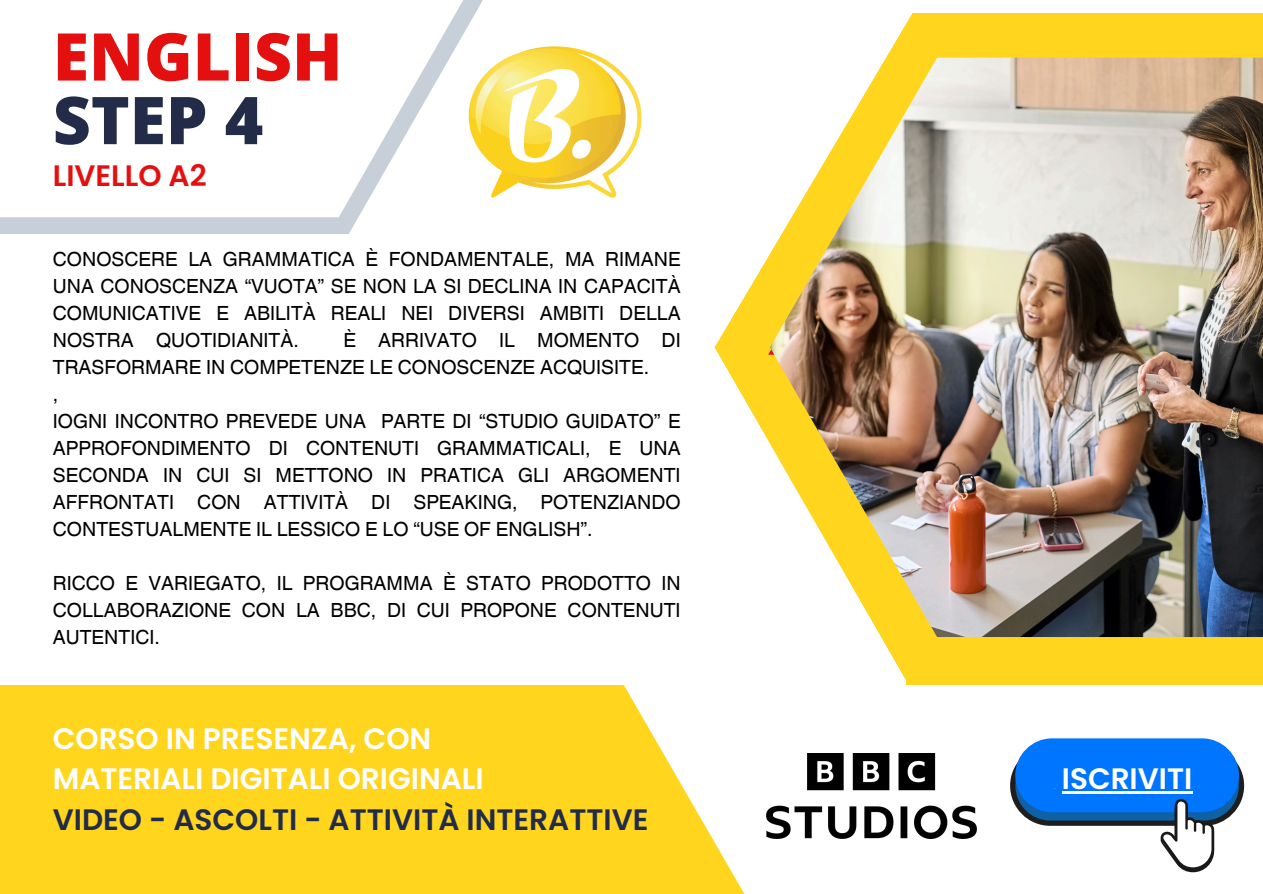
<style>
.page{position:relative;width:1263px;height:894px;background:#fff}
.page>*{position:absolute;margin:0;border:0;box-sizing:border-box;transform-origin:0 0}
.t1{font:800 65.85px "Open Sans";color:#e41010}
.t2{font:800 65.85px "Open Sans";color:#222b48}
.t3{font:600 29.55px/40.5px "Poppins";color:#fff}
.t4{font:600 29.55px "Poppins";color:#e41010}
.t5{font:19.5px/27px "Helvetica Hebrew";color:#000;text-align:justify}
.s1{color:#222b48}
</style>
<div class="page">
<div style="left:912px;top:13px;width:351px;height:53px;background:#ffd51e"></div>
<svg style="left:731px;top:15px;width:226px;height:305px"></svg>
<svg style="left:714px;top:320px;width:192px;height:360px"></svg>
<div style="left:906px;top:631px;width:357px;height:53px;background:#ffd51e"></div>
<svg style="left:768px;top:294px;width:2px;height:60px"></svg>
<img style="left:770px;top:58px;width:493px;height:579px">
<svg style="left:0;top:684px;width:948px;height:209px;fill:#ffd51e"></svg>
<svg style="left:0;top:0;width:483px;height:234px"></svg>
<img style="left:766px;top:753px;width:211px;height:85px">
<div style="left:1015px;top:738px;width:224px;height:74px;background:#0075ff;border-radius:37px"></div>
<svg style="left:1010px;top:745px;width:234px;height:127px"></svg>
<img style="left:438px;top:29px;width:204px;height:187px">
<hr style="left:1062px;top:791px;width:130px;height:2px;background:#fff">
<p class="t1" style="left:53px;top:10px;width:291px">ENGLISH</p>
<p class="t2" style="left:53px;top:74px;width:212px">STEP 4</p>
<p class="t4" style="left:53px;top:155px;width:155px">LIVELLO A2</p>
<p class="t5" style="left:53px;top:248px;width:629px">CONOSCERE LA GRAMMATICA È FONDAMENTALE, MA RIMANE UNA CONOSCENZA “VUOTA” SE NON LA SI DECLINA IN CAPACITÀ COMUNICATIVE E ABILITÀ REALI NEI DIVERSI AMBITI DELLA NOSTRA QUOTIDIANITÀ.</p>
<p class="t5" style="left:53px;top:329px;width:629px;text-indent:290px">È ARRIVATO IL MOMENTO DI<br>TRASFORMARE IN COMPETENZE LE CONOSCENZE ACQUISITE.</p>
<p class="t5" style="left:53px;top:383px;width:7px">,</p>
<p class="t5" style="left:53px;top:410px;width:629px">IOGNI INCONTRO PREVEDE UNA PARTE DI “STUDIO GUIDATO” E APPROFONDIMENTO DI CONTENUTI GRAMMATICALI, E UNA SECONDA IN CUI SI METTONO IN PRATICA GLI ARGOMENTI AFFRONTATI CON ATTIVITÀ DI SPEAKING, POTENZIANDO CONTESTUALMENTE IL LESSICO E LO “USE OF ENGLISH”.</p>
<h2 class="t5" style="left:53px;top:572px;width:629px">RICCO E VARIEGATO, IL PROGRAMMA È STATO PRODOTTO IN COLLABORAZIONE CON LA BBC, DI CUI PROPONE CONTENUTI AUTENTICI.</h2>
<p class="t3" style="left:53px;top:718px;width:597px">CORSO IN PRESENZA, CON<br>MATERIALI DIGITALI ORIGINALI<br><span class="s1">VIDEO - ASCOLTI - ATTIVITÀ INTERATTIVE</span></p>
<p class="t3" style="left:1062px;top:758px;width:132px">ISCRIVITI</p>
</div>
